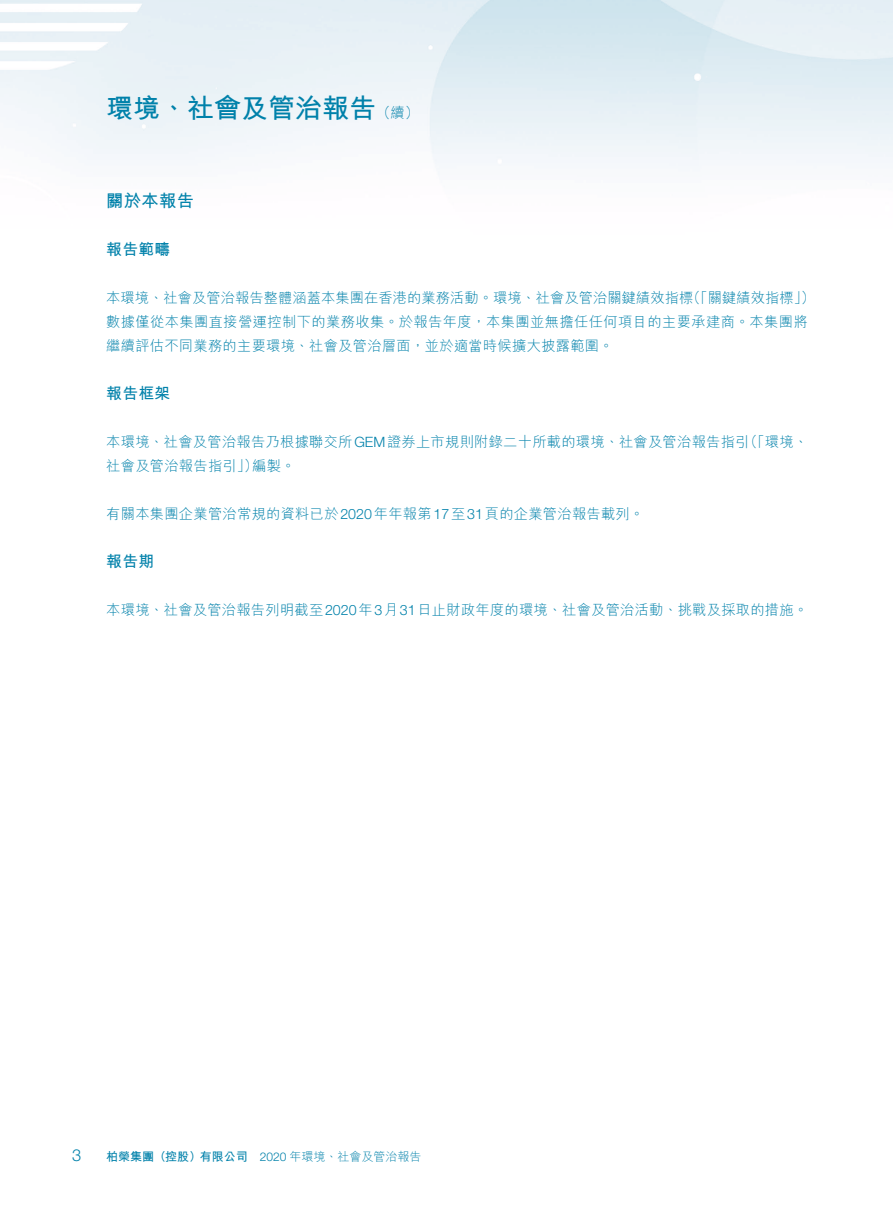
<style>
.page{position:relative;width:893px;height:1212px;background:#fff}
.page>*{position:absolute;margin:0;border:0;box-sizing:border-box;transform-origin:0 0}
.t1{font:700 27px "M Hei HK";color:#0081aa}
._01_H1{font:700 17.25px "M Hei HK";letter-spacing:.02em;color:#0081aa}
.t2{font:300 16.5px "Helvetica Neue LT Std";color:#0081aa}
._02_H2{font:700 15.75px "M Hei HK";letter-spacing:.02em;color:#0081aa}
._00_txt{font:300 14.25px/24px "M Hei HK";letter-spacing:.02em;color:#0081aa}
.t3{font:700 12px "M Hei HK";color:#0081aa}
.s1{font-weight:300;font-size:14.25px}
.s2{font-family:"Helvetica Neue LT Std"}
.s3{font-family:"Helvetica Neue LT Std";font-weight:300}
.s4{font-weight:300}
</style>
<div class="page">
<p class="t1" style="left:106px;top:88px;width:314px">環境、社會及管治報告<span class="s1">（續）</span></p>
<p class="_01_H1" style="left:106px;top:188px;width:89px">關於本報告</p>
<p class="_02_H2" style="left:106px;top:238px;width:65px">報告範疇</p>
<p class="_00_txt" style="left:106px;top:285px;width:710px">本環境、社會及管治報告整體涵蓋本集團在香港的業務活動。環境、社會及管治關鍵績效指標（「關鍵績效指標」）數據僅從本集團直接營運控制下的業務收集。於報告年度，本集團並無擔任任何項目的主要承建商。本集團將繼續評估不同業務的主要環境、社會及管治層面，並於適當時候擴大披露範圍。</p>
<p class="_02_H2" style="left:106px;top:382px;width:65px">報告框架</p>
<p class="_00_txt" style="left:106px;top:429px;width:703px">本環境、社會及管治報告乃根據聯交所<span class="s2">GEM</span>證券上市規則附錄二十所載的環境、社會及管治報告指引（「環境、社會及管治報告指引」）編製。</p>
<p class="_00_txt" style="left:106px;top:501px;width:539px">有關本集團企業管治常規的資料已於<span class="s2">2020</span>年年報第<span class="s2">17</span>至<span class="s2">31</span>頁的企業管治報告載列。</p>
<p class="_02_H2" style="left:106px;top:550px;width:49px">報告期</p>
<p class="_00_txt" style="left:106px;top:597px;width:703px">本環境、社會及管治報告列明截至<span class="s2">2020</span>年<span class="s2">3</span>月<span class="s2">31</span>日止財政年度的環境、社會及管治活動、挑戰及採取的措施。</p>
<p class="t2" style="left:72px;top:1145px;width:11px">3</p>
<p class="t3" style="left:106px;top:1148px;width:317px">柏榮集團（控股）有限公司 <span class="s3">2020</span> <span class="s4">年環境、社會及管治報告</span></p>
</div>
